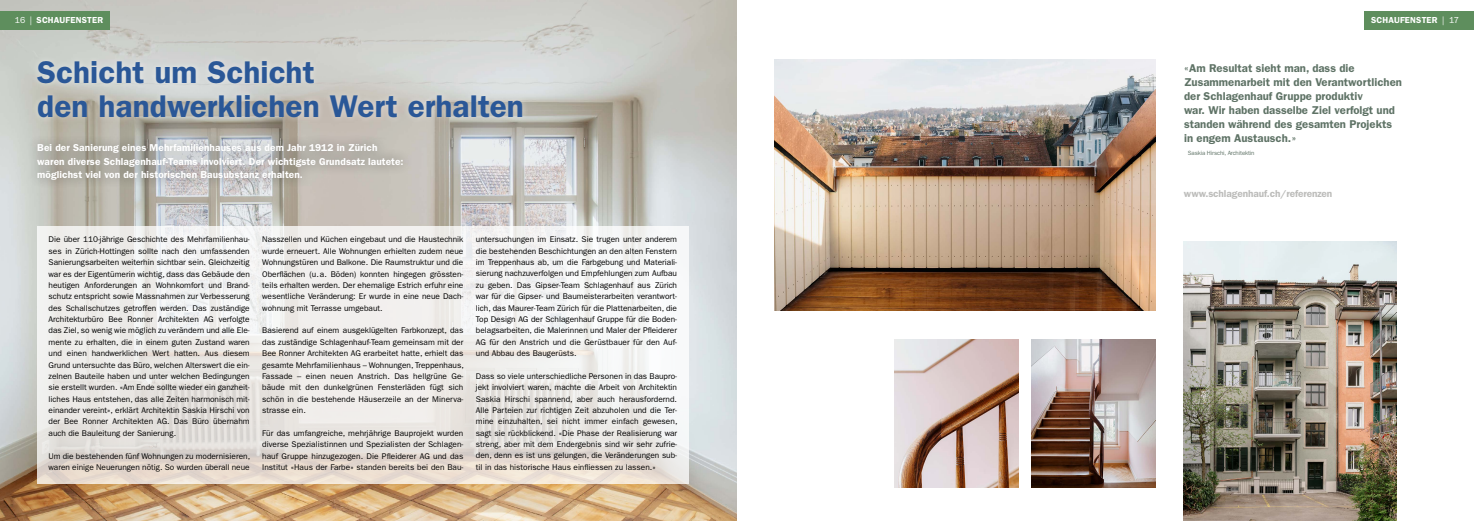
<style>
.page{position:relative;width:1474px;height:521px;background:#fff}
.page>*{position:absolute;margin:0;border:0;box-sizing:border-box;transform-origin:0 0}
.t1{font:600 31.5px/34.1px "ITC Franklin Gothic Std";color:#2a5797}
.t2{font:600 11.38px/14px "ITC Franklin Gothic Std";color:#5f7366}
.t3{font:600 10.06px/13.1px "ITC Franklin Gothic Std";letter-spacing:.01em;color:#fff}
.t4{font:600 10.06px "ITC Franklin Gothic Std";letter-spacing:-.01em;color:#bcbcba}
.t5{font:600 8.75px "ITC Franklin Gothic Std";letter-spacing:.02em;color:#fff}
.t6{font:8.31px/11.4px "ITC Franklin Gothic Std";color:#000;text-align:justify}
.t7{font:6.12px "ITC Franklin Gothic Std";letter-spacing:-.02em;color:#5f7366}
.s1{font-weight:400}
</style>
<div class="page">
<img style="left:0;top:0;width:737px;height:521px">
<svg style="left:37px;top:226px;width:651px;height:258px;fill:#efeeeb"></svg>
<img style="left:1183px;top:241px;width:213px;height:280px">
<div style="left:31px;top:54px;width:498px;height:70px;background:#fff;opacity:.5"></div>
<div style="left:27px;top:133px;width:386px;height:57px;background:#000;opacity:.42"></div>
<img style="left:894px;top:339px;width:124px;height:148px">
<img style="left:1031px;top:339px;width:124px;height:148px">
<img style="left:774px;top:60px;width:381px;height:251px">
<div style="left:1364px;top:11px;width:109px;height:19px;background:#5e8e5d"></div>
<div style="left:0;top:11px;width:110px;height:19px;background:#5e8e5d"></div>
<p class="t5" style="left:15px;top:15px;width:90px"><span class="s1">16 |</span> SCHAUFENSTER</p>
<p class="t5" style="left:1371px;top:15px;width:89px">SCHAUFENSTER <span class="s1">| 17</span></p>
<h1 class="t1" style="left:37px;top:55px;width:488px">Schicht um Schicht<br>den handwerklichen Wert erhalten</h1>
<p class="t3" style="left:37px;top:141px;width:368px">Bei der Sanierung eines Mehrfamilienhauses aus dem Jahr 1912 in Zürich waren diverse Schlagenhauf-Teams involviert. Der wichtigste Grundsatz lautete: möglichst viel von der historischen Bausubstanz erhalten.</p>
<p class="t6" style="left:49px;top:234px;width:203px">Die über 110-jährige Geschichte des Mehrfamilienhau&shy;ses in Zürich-Hottingen sollte nach den umfassenden Sanierungsarbeiten weiterhin sichtbar sein. Gleichzeitig war es der Eigentümerin wichtig, dass das Gebäude den heutigen Anforderungen an Wohnkomfort und Brand&shy;schutz entspricht sowie Massnahmen zur Verbesserung des Schallschutzes getroffen werden. Das zuständige Architekturbüro Bee Ronner Architekten AG verfolgte das Ziel, so wenig wie möglich zu verändern und alle Ele&shy;mente zu erhalten, die in einem guten Zustand waren und einen handwerklichen Wert hatten. Aus diesem Grund untersuchte das Büro, welchen Alterswert die ein&shy;zelnen Bauteile haben und unter welchen Bedingungen sie erstellt wurden. «Am Ende sollte wieder ein ganzheit&shy;liches Haus entstehen, das alle Zeiten harmonisch mit&shy;einander vereint», erklärt Architektin Saskia Hirschi von der Bee Ronner Architekten AG. Das Büro übernahm auch die Bauleitung der Sanierung.</p>
<p class="t6" style="left:49px;top:450px;width:203px">Um die bestehenden fünf Wohnungen zu modernisieren, waren einige Neuerungen nötig. So wurden überall neue</p>
<p class="t6" style="left:262px;top:234px;width:203px">Nasszellen und Küchen eingebaut und die Haustechnik wurde erneuert. Alle Wohnungen erhielten zudem neue Wohnungstüren und Balkone. Die Raumstruktur und die Oberflächen (u.a. Böden) konnten hingegen grössten&shy;teils erhalten werden. Der ehemalige Estrich erfuhr eine wesentliche Veränderung: Er wurde in eine neue Dach&shy;wohnung mit Terrasse umgebaut.</p>
<p class="t6" style="left:262px;top:325px;width:203px">Basierend auf einem ausgeklügelten Farbkonzept, das das zuständige Schlagenhauf-Team gemeinsam mit der Bee Ronner Architekten AG erarbeitet hatte, erhielt das gesamte Mehrfamilienhaus – Wohnungen, Treppenhaus, Fassade – einen neuen Anstrich. Das hellgrüne Ge&shy;bäude mit den dunkelgrünen Fensterläden fügt sich schön in die bestehende Häuserzeile an der Minerva&shy;strasse ein.</p>
<p class="t6" style="left:262px;top:427px;width:203px">Für das umfangreiche, mehrjährige Bauprojekt wurden diverse Spezialistinnen und Spezialisten der Schlagen&shy;hauf Gruppe hinzugezogen. Die Pfleiderer AG und das Institut «Haus der Farbe» standen bereits bei den Bau-</p>
<p class="t6" style="left:476px;top:234px;width:203px">untersuchungen im Einsatz. Sie trugen unter anderem die bestehenden Beschichtungen an den alten Fenstern im Treppenhaus ab, um die Farbgebung und Materiali&shy;sierung nachzuverfolgen und Empfehlungen zum Aufbau zu geben. Das Gipser-Team Schlagenhauf aus Zürich war für die Gipser- und Baumeisterarbeiten verantwort&shy;lich, das Maurer-Team Zürich für die Plattenarbeiten, die Top Design AG der Schlagenhauf Gruppe für die Boden&shy;belagsarbeiten, die Malerinnen und Maler der Pfleiderer AG für den Anstrich und die Gerüstbauer für den Auf&shy;und Abbau des Baugerüsts.</p>
<p class="t6" style="left:476px;top:370px;width:203px">Dass so viele unterschiedliche Personen in das Baupro&shy;jekt involviert waren, machte die Arbeit von Architektin Saskia Hirschi spannend, aber auch herausfordernd.<br>Alle Parteien zur richtigen Zeit abzuholen und die Ter&shy;mine einzuhalten, sei nicht immer einfach gewesen, sagt sie rückblickend. «Die Phase der Realisierung war streng, aber mit dem Endergebnis sind wir sehr zufrie&shy;den, denn es ist uns gelungen, die Veränderungen sub&shy;til in das historische Haus einfliessen zu lassen.»</p>
<h2 class="t2" style="left:1184px;top:61px;width:219px">«Am Resultat sieht man, dass die Zusammenarbeit mit den Verantwortlichen der Schlagenhauf Gruppe produktiv<br>war. Wir haben dasselbe Ziel verfolgt und standen während des gesamten Projekts in engem Austausch.»</h2>
<p class="t7" style="left:1187px;top:150px;width:68px">Saskia Hirschi, Architektin</p>
<p class="t4" style="left:1183px;top:187px;width:150px">www.schlagenhauf.ch/referenzen</p>
</div>
